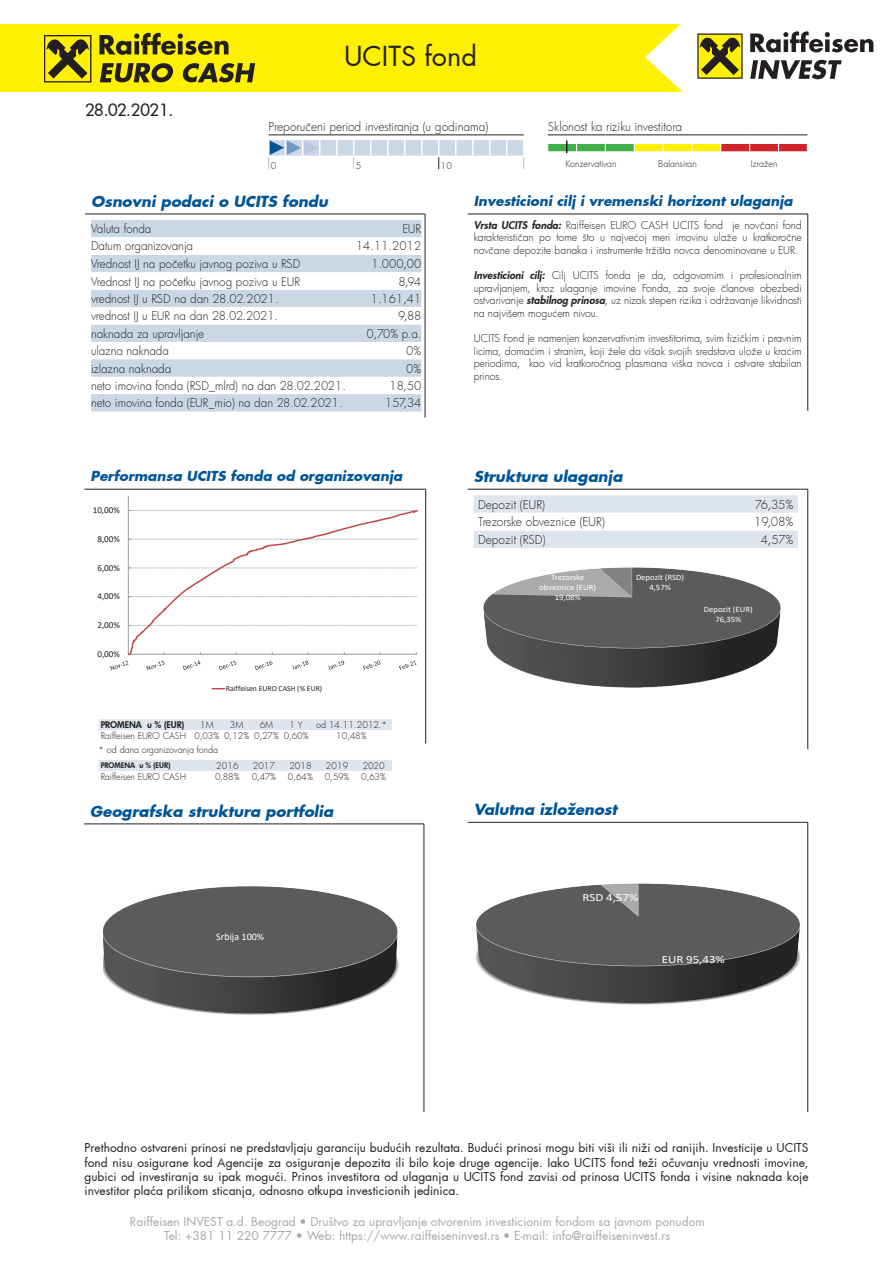
<style>
.page{position:relative;width:893px;height:1263px;background:#fff}
.page>*{position:absolute;margin:0;border:0;box-sizing:border-box;transform-origin:0 0}
.t1{font:27px "Futura CE";color:#231f20}
.t2{font:500 16.5px "Futura";letter-spacing:-.025em;color:#231f20}
.t3{font:italic 700 15px "Futura CE";color:#005597}
.t4{font:italic 700 13.5px "Futura CE";color:#005597}
.t5{font:12px/14.4px "Futura CE";color:#231f20;text-align:justify}
.t6{font:12px/14.4px "Futura CE";color:#a8a9ad;text-align:center}
.t7{font:300 12px "Futura";letter-spacing:-.005em;color:#231f20}
.t8{font:300 11.7px "Futura";letter-spacing:-.005em;color:#231f20}
.t9{font:11.1px "Calibri";letter-spacing:-.005em;color:#fff;scale:1.17 1}
.t10{font:300 10.5px/12.6px "Futura";letter-spacing:-.005em;color:#231f20;text-align:justify}
.t11{font:10.05px "Calibri";color:#fff}
.t12{font:300 9px "Futura";color:#231f20}
.t13{font:9px "Calibri";color:#231f20}
.t14{font:800 9px "Futura";color:#231f20}
.t15{font:8.25px/10.1px "Calibri";color:#fff;text-align:center;scale:1.06 1}
.t16{font:7.8px "Calibri";color:#231f20}
.t17{font:800 7.5px "Futura";color:#231f20}
.s1{font-family:"Futura CE";font-weight:800;font-style:italic}
</style>
<div class="page">
<hr style="left:85px;top:214px;width:340px;height:1px;background:#231f20">
<hr style="left:425px;top:214px;width:1px;height:203px;background:#231f20">
<svg style="left:91px;top:220px;width:330px;height:191px"></svg>
<hr style="left:468px;top:214px;width:340px;height:1px;background:#231f20">
<hr style="left:807px;top:214px;width:1px;height:197px;background:#231f20">
<hr style="left:84px;top:489px;width:342px;height:1px;background:#231f20">
<hr style="left:425px;top:489px;width:1px;height:254px;background:#231f20">
<hr style="left:128px;top:496px;width:1px;height:158px;background:#989a9d">
<svg style="left:110px;top:509px;width:308px;height:161px"></svg>
<svg style="left:212px;top:688px;width:13px;height:1px"></svg>
<hr style="left:468px;top:822px;width:340px;height:1px;background:#231f20">
<hr style="left:807px;top:822px;width:1px;height:290px;background:#231f20">
<img style="left:475px;top:868px;width:334px;height:162px">
<hr style="left:84px;top:824px;width:340px;height:1px;background:#231f20">
<hr style="left:424px;top:824px;width:1px;height:288px;background:#231f20">
<img style="left:104px;top:886px;width:295px;height:129px">
<hr style="left:468px;top:489px;width:340px;height:1px;background:#231f20">
<hr style="left:807px;top:489px;width:1px;height:260px;background:#231f20">
<svg style="left:474px;top:495px;width:324px;height:53px"></svg>
<img style="left:483px;top:567px;width:298px;height:121px">
<svg style="left:99px;top:719px;width:293px;height:11px;background:#dee5ef"></svg>
<div style="left:0;top:24px;width:893px;height:67px;background:#fff101"></div>
<svg style="left:645px;top:24px;width:248px;height:252px"></svg>
<svg style="left:697px;top:33px;width:46px;height:46px"></svg>
<div style="left:699px;top:35px;width:42px;height:43px;background:#fff101"></div>
<svg style="left:700px;top:37px;width:40px;height:38px"></svg>
<svg style="left:750px;top:31px;width:123px;height:21px;background:#999798"></svg>
<svg style="left:750px;top:60px;width:92px;height:19px;background:#888686"></svg>
<svg style="left:268px;top:135px;width:256px;height:34px"></svg>
<svg style="left:547px;top:135px;width:261px;height:18px"></svg>
<svg style="left:44px;top:35px;width:47px;height:47px"></svg>
<div style="left:45px;top:36px;width:45px;height:45px;background:#fff101"></div>
<svg style="left:47px;top:39px;width:42px;height:40px"></svg>
<svg style="left:99px;top:33px;width:130px;height:22px"></svg>
<svg style="left:100px;top:63px;width:73px;height:19px"></svg>
<svg style="left:183px;top:63px;width:72px;height:19px"></svg>
<div style="left:99px;top:760px;width:293px;height:11px;background:#dee5ef"></div>
<h2 class="t2" style="left:85px;top:98px;width:90px">28.02.2021.</h2>
<h1 class="t1" style="left:344px;top:38px;width:134px">UCITS fond</h1>
<p class="t7" style="left:269px;top:118px;width:221px">Preporučeni period investiranja (u godinama)</p>
<p class="t12" style="left:271px;top:160px;width:7px">0</p>
<p class="t12" style="left:356px;top:160px;width:7px">5</p>
<p class="t12" style="left:441px;top:160px;width:13px">10</p>
<p class="t7" style="left:548px;top:118px;width:136px">Sklonost ka riziku investitora</p>
<p class="t12" style="left:565px;top:158px;width:52px">Konzervativan</p>
<p class="t12" style="left:658px;top:158px;width:40px">Balansiran</p>
<p class="t12" style="left:751px;top:158px;width:28px">Izražen</p>
<h3 class="t3" style="left:91px;top:190px;width:238px">Osnovni podaci o UCITS fondu</h3>
<p class="t8" style="left:91px;top:221px;width:62px">Valuta fonda</p>
<p class="t8" style="left:402px;top:221px;width:20px">EUR</p>
<p class="t8" style="left:91px;top:238px;width:104px">Datum organizovanja</p>
<p class="t8" style="left:356px;top:238px;width:67px">14.11.2012</p>
<p class="t8" style="left:91px;top:256px;width:211px">Vrednost IJ na početku javnog poziva u RSD</p>
<p class="t8" style="left:371px;top:256px;width:51px">1.000,00</p>
<p class="t8" style="left:91px;top:273px;width:211px">Vrednost IJ na početku javnog poziva u EUR</p>
<p class="t8" style="left:399px;top:273px;width:24px">8,94</p>
<p class="t8" style="left:91px;top:291px;width:189px">vrednost IJ u RSD na dan 28.02.2021.</p>
<p class="t8" style="left:371px;top:291px;width:52px">1.161,41</p>
<p class="t8" style="left:91px;top:308px;width:189px">vrednost IJ u EUR na dan 28.02.2021.</p>
<p class="t8" style="left:398px;top:308px;width:25px">9,88</p>
<p class="t8" style="left:91px;top:326px;width:115px">naknada za upravljanje</p>
<p class="t8" style="left:367px;top:326px;width:56px">0,70% p.a.</p>
<p class="t8" style="left:91px;top:343px;width:79px">ulazna naknada</p>
<p class="t8" style="left:406px;top:343px;width:17px">0%</p>
<p class="t8" style="left:91px;top:360px;width:82px">izlazna naknada</p>
<p class="t8" style="left:406px;top:360px;width:17px">0%</p>
<p class="t8" style="left:91px;top:378px;width:256px">neto imovina fonda (RSD_mlrd) na dan 28.02.2021.</p>
<p class="t8" style="left:390px;top:378px;width:33px">18,50</p>
<p class="t8" style="left:91px;top:395px;width:253px">neto imovina fonda (EUR_mio) na dan 28.02.2021.</p>
<p class="t8" style="left:385px;top:395px;width:38px">157,34</p>
<p class="t4" style="left:90px;top:466px;width:313px">Performansa UCITS fonda od organizovanja</p>
<p class="t13" style="left:93px;top:504px;width:29px">10,00%</p>
<p class="t13" style="left:97px;top:533px;width:24px">8,00%</p>
<p class="t13" style="left:97px;top:561px;width:24px">6,00%</p>
<p class="t13" style="left:97px;top:590px;width:24px">4,00%</p>
<p class="t13" style="left:97px;top:619px;width:24px">2,00%</p>
<p class="t13" style="left:97px;top:648px;width:24px">0,00%</p>
<p class="t16" style="left:226px;top:683px;width:98px">Raiffeisen EURO CASH (% EUR)</p>
<p class="t14" style="left:101px;top:719px;width:85px">PROMENA u % (EUR)</p>
<p class="t12" style="left:200px;top:719px;width:15px">1M</p>
<p class="t12" style="left:230px;top:719px;width:15px">3M</p>
<p class="t12" style="left:260px;top:719px;width:15px">6M</p>
<p class="t12" style="left:290px;top:719px;width:15px">1 Y</p>
<p class="t12" style="left:316px;top:719px;width:72px">od 14.11.2012.*</p>
<p class="t12" style="left:101px;top:730px;width:210px">Raiffeisen EURO CASH 0,03% 0,12% 0,27% 0,60%</p>
<p class="t12" style="left:336px;top:730px;width:32px">10,48%</p>
<p class="t12" style="left:99px;top:743px;width:121px">* od dana organizovanja fonda</p>
<p class="t17" style="left:101px;top:760px;width:71px">PROMENA u % (EUR)</p>
<p class="t12" style="left:216px;top:759px;width:24px">2016</p>
<p class="t12" style="left:253px;top:759px;width:24px">2017</p>
<p class="t12" style="left:289px;top:759px;width:24px">2018</p>
<p class="t12" style="left:326px;top:759px;width:24px">2019</p>
<p class="t12" style="left:363px;top:759px;width:24px">2020</p>
<p class="t12" style="left:101px;top:770px;width:87px">Raiffeisen EURO CASH</p>
<p class="t12" style="left:215px;top:770px;width:26px">0,88%</p>
<p class="t12" style="left:252px;top:770px;width:26px">0,47%</p>
<p class="t12" style="left:288px;top:770px;width:27px">0,64%</p>
<p class="t12" style="left:325px;top:770px;width:26px">0,59%</p>
<p class="t12" style="left:361px;top:770px;width:26px">0,63%</p>
<h3 class="t3" style="left:90px;top:800px;width:245px">Geografska struktura portfolia</h3>
<p class="t11" style="left:216px;top:929px;width:49px">Srbija 100%</p>
<p class="t4" style="left:474px;top:191px;width:320px">Investicioni cilj i vremenski horizont ulaganja</p>
<p class="t10" style="left:474px;top:218px;width:330px"><span class="s1">Vrsta UCITS fonda:</span> Raiffeisen EURO CASH UCITS fond je novčani fond karakterističan po tome što u najvećoj meri imovinu ulaže u kratkoročne novčane depozite banaka i instrumente tržišta novca denominovane u EUR.</p>
<p class="t10" style="left:474px;top:269px;width:330px"><span class="s1">Investicioni cilj:</span> Cilj UCITS fonda je da, odgovornim i profesionalnim upravljanjem, kroz ulaganje imovine Fonda, za svoje članove obezbedi ostvarivanje <span class="s1">stabilnog prinosa</span>, uz nizak stepen rizika i održavanje likvidnosti na najvišem mogućem nivou.</p>
<p class="t10" style="left:474px;top:332px;width:330px">UCITS Fond je namenjen konzervativnim investitorima, svim fizičkim i pravnim licima, domaćim i stranim, koji žele da višak svojih sredstava ulože u kraćim periodima, kao vid kratkoročnog plasmana viška novca i ostvare stabilan prinos.</p>
<h3 class="t3" style="left:474px;top:465px;width:150px">Struktura ulaganja</h3>
<p class="t7" style="left:478px;top:496px;width:69px">Depozit (EUR)</p>
<p class="t7" style="left:755px;top:496px;width:40px">76,35%</p>
<p class="t7" style="left:478px;top:514px;width:128px">Trezorske obveznice (EUR)</p>
<p class="t7" style="left:754px;top:514px;width:41px">19,08%</p>
<p class="t7" style="left:478px;top:531px;width:69px">Depozit (RSD)</p>
<p class="t7" style="left:761px;top:531px;width:34px">4,57%</p>
<p class="t15" style="left:539px;top:572px;width:55px">Trezorske obveznice (EUR)<br>19,08%</p>
<p class="t15" style="left:636px;top:572px;width:47px">Depozit (RSD)<br>4,57%</p>
<p class="t15" style="left:704px;top:604px;width:47px">Depozit (EUR)<br>76,35%</p>
<h3 class="t3" style="left:474px;top:798px;width:145px">Valutna izloženost</h3>
<p class="t9" style="left:582px;top:890px;width:49px">RSD 4,57%</p>
<p class="t9" style="left:662px;top:952px;width:55px">EUR 95,43%</p>
<p class="t5" style="left:85px;top:1141px;width:725px">Prethodno ostvareni prinosi ne predstavljaju garanciju budućih rezultata. Budući prinosi mogu biti viši ili niži od ranijih. Investicije u UCITS fond nisu osigurane kod Agencije za osiguranje depozita ili bilo koje druge agencije. Iako UCITS fond teži očuvanju vrednosti imovine, gubici od investiranja su ipak mogući. Prinos investitora od ulaganja u UCITS fond zavisi od prinosa UCITS fonda i visine naknada koje investitor plaća prilikom sticanja, odnosno otkupa investicionih jedinica.</p>
<p class="t6" style="left:130px;top:1214px;width:576px">Raiffeisen INVEST a.d. Beograd • Društvo za upravljanje otvorenim investicionim fondom sa javnom ponudom<br>Tel: +381 11 220 7777 • Web: https://www.raiffeiseninvest.rs • E-mail: info@raiffeiseninvest.rs</p>
</div>
